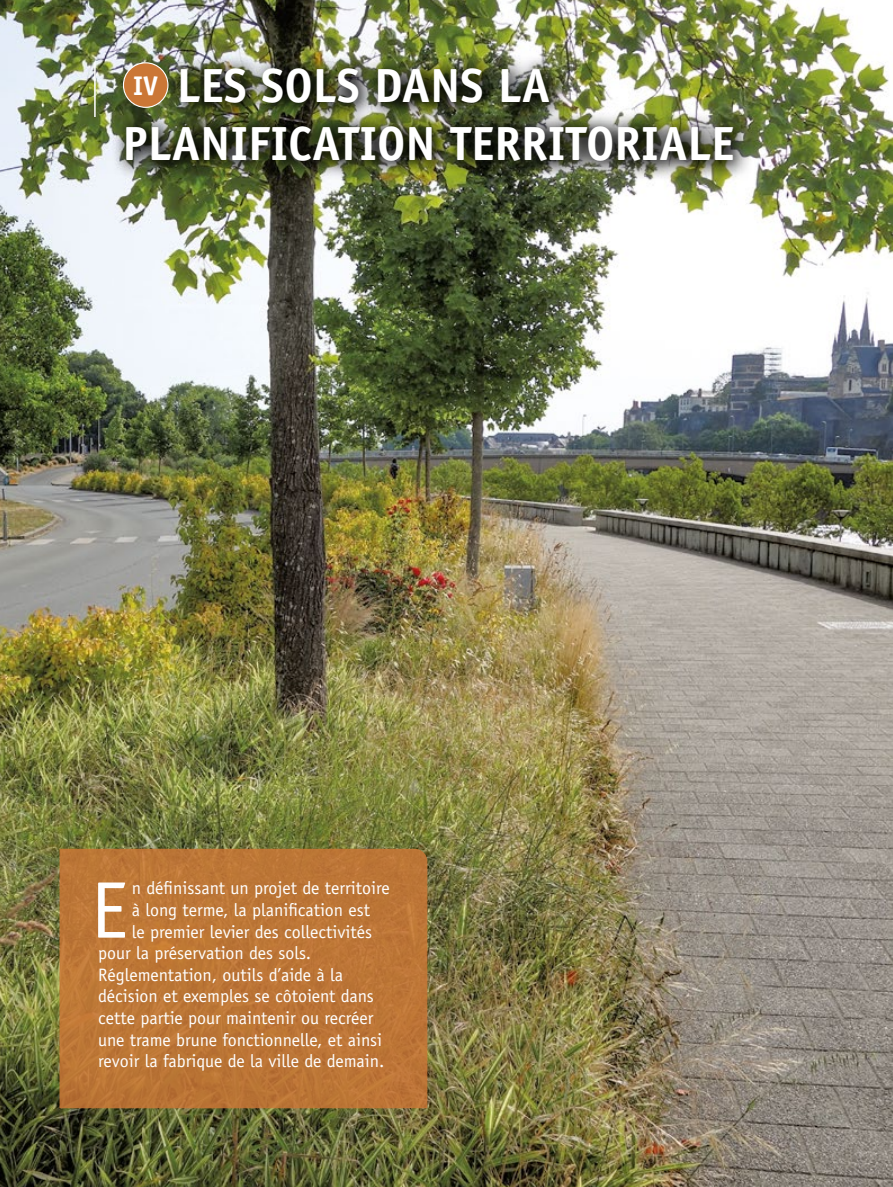
<style>
.page{position:relative;width:893px;height:1187px;background:#fff}
.page>*{position:absolute;margin:0;border:0;box-sizing:border-box;transform-origin:0 0}
.t1{font:80.4px "Officina Sans Std";color:#fff}
.t2{font:700 48px/57.6px "Officina Sans Std";color:#fff}
.t3{font:700 27px "Officina Sans Std";color:#fff}
.t4{font:18px "Officina Sans Std";color:#fff}
</style>
<div class="page">
<img style="left:0;top:0;width:893px;height:1186px">
<svg style="left:60px;top:848px;width:367px;height:260px;background:#bc7536"></svg>
<img style="left:112px;top:54px;width:641px;height:127px">
<hr style="left:94px;top:62px;width:2px;height:55px;background:#fff">
<div style="left:123px;top:63px;width:45px;height:44px;background:#cb7736;border-radius:50%"></div>
<div style="left:123px;top:62px;width:45px;height:46px;border:1px solid #fff;border-radius:50%"></div>
<h2 class="t2" style="left:123px;top:57px;width:613px;text-indent:54px">LES SOLS DANS LA<br>PLANIFICATION TERRITORIALE</h2>
<h3 class="t3" style="left:133px;top:69px;width:27px">IV</h3>
<h1 class="t1" style="left:90px;top:863px;width:39px">E</h1>
<p class="t4" style="left:132px;top:877px;width:260px">n définissant un projet de territoire</p>
<p class="t4" style="left:132px;top:899px;width:240px">à long terme, la planification est</p>
<p class="t4" style="left:132px;top:920px;width:242px">le premier levier des collectivités</p>
<p class="t4" style="left:98px;top:942px;width:215px">pour la préservation des sols.</p>
<p class="t4" style="left:98px;top:964px;width:247px">Réglementation, outils d’aide à la</p>
<p class="t4" style="left:98px;top:985px;width:277px">décision et exemples se côtoient dans</p>
<p class="t4" style="left:98px;top:1007px;width:277px">cette partie pour maintenir ou recréer</p>
<p class="t4" style="left:98px;top:1028px;width:286px">une trame brune fonctionnelle, et ainsi</p>
<p class="t4" style="left:98px;top:1050px;width:288px">revoir la fabrique de la ville de demain.</p>
</div>
